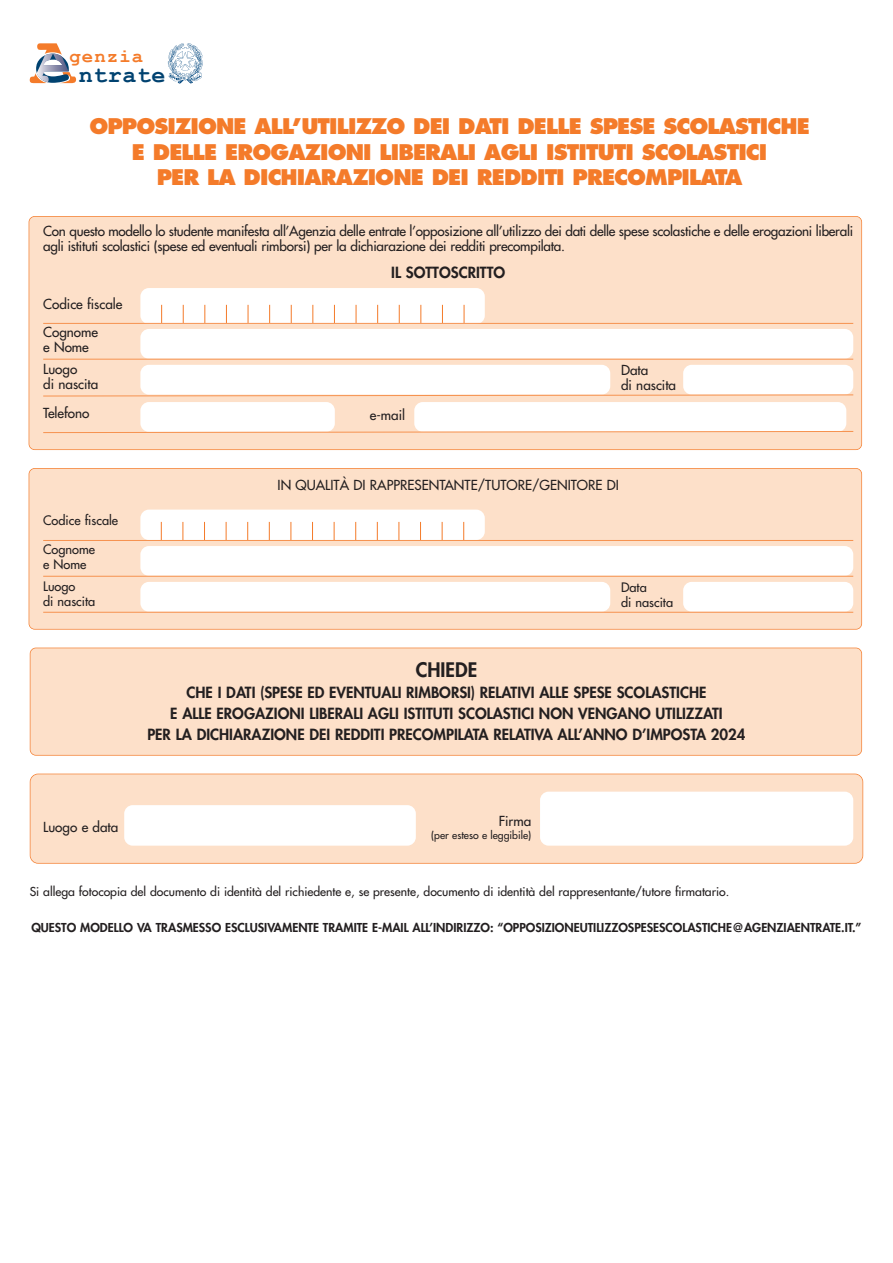
<style>
.page{position:relative;width:893px;height:1263px;background:#fff}
.page>*{position:absolute;margin:0;border:0;box-sizing:border-box;transform-origin:0 0}
.t1{font:700 23.25px "Courier New";letter-spacing:.025em;color:#004270}
.t2{font:800 21px/25.5px "Futura";letter-spacing:-.04em;color:#f47b2a;text-align:center}
.t3{font:800 19.5px "Futura";color:#231f20}
.t4{font:700 18.9px "Courier New";letter-spacing:.06em;color:#f47b2a}
.t5{font:800 15px/21px "Futura";color:#231f20;text-align:center}
.t6{font:13.5px/15px "Futura";letter-spacing:-.015em;color:#231f20}
.t7{font:12.75px/15px "Futura";color:#231f20}
.t8{font:800 12px "Futura";color:#231f20}
.t9{font:12px "Futura";color:#231f20}
.t10{font:10.5px "Futura";color:#231f20}
</style>
<div class="page">
<div style="left:31px;top:774px;width:831px;height:89px;background:#fde0c9;border-radius:8px"></div>
<div style="left:30px;top:774px;width:833px;height:90px;border:2px solid #f47b2a;border-radius:8px"></div>
<div style="left:29px;top:217px;width:832px;height:232px;background:#fde0c9;border-radius:5px"></div>
<div style="left:29px;top:216px;width:833px;height:234px;border:2px solid #f47b2a;border-radius:6px"></div>
<div style="left:29px;top:469px;width:832px;height:160px;background:#fde0c9;border-radius:5px"></div>
<div style="left:29px;top:468px;width:833px;height:162px;border:2px solid #f47b2a;border-radius:6px"></div>
<div style="left:31px;top:648px;width:830px;height:107px;background:#fde0c9;border-radius:5px"></div>
<div style="left:30px;top:648px;width:832px;height:108px;border:2px solid #f47b2a;border-radius:6px"></div>
<div style="left:140px;top:288px;width:345px;height:36px;background:#fff;border-radius:9px"></div>
<svg style="left:312px;top:305px;width:1px;height:18px"></svg>
<svg style="left:334px;top:305px;width:1px;height:18px"></svg>
<svg style="left:356px;top:305px;width:1px;height:18px"></svg>
<svg style="left:377px;top:305px;width:1px;height:18px"></svg>
<svg style="left:399px;top:305px;width:1px;height:18px"></svg>
<svg style="left:420px;top:305px;width:1px;height:18px"></svg>
<svg style="left:442px;top:305px;width:1px;height:18px"></svg>
<svg style="left:464px;top:305px;width:1px;height:18px"></svg>
<svg style="left:291px;top:305px;width:1px;height:18px"></svg>
<svg style="left:269px;top:305px;width:1px;height:18px"></svg>
<svg style="left:248px;top:305px;width:1px;height:18px"></svg>
<svg style="left:226px;top:305px;width:1px;height:18px"></svg>
<svg style="left:204px;top:305px;width:1px;height:18px"></svg>
<svg style="left:183px;top:305px;width:1px;height:18px"></svg>
<svg style="left:161px;top:305px;width:1px;height:18px"></svg>
<hr style="left:43px;top:323px;width:810px;height:1px;background:#f6924f">
<div style="left:140px;top:329px;width:713px;height:30px;background:#fff;border-radius:9px"></div>
<hr style="left:43px;top:359px;width:810px;height:1px;background:#f6924f">
<div style="left:140px;top:365px;width:470px;height:30px;background:#fff;border-radius:9px"></div>
<div style="left:683px;top:365px;width:170px;height:30px;background:#fff;border-radius:9px"></div>
<div style="left:124px;top:805px;width:292px;height:41px;background:#fff;border-radius:9px"></div>
<div style="left:540px;top:792px;width:313px;height:54px;background:#fff;border-radius:9px"></div>
<div style="left:140px;top:510px;width:345px;height:30px;background:#fff;border-radius:9px"></div>
<svg style="left:312px;top:522px;width:1px;height:18px"></svg>
<svg style="left:334px;top:522px;width:1px;height:18px"></svg>
<svg style="left:355px;top:522px;width:1px;height:18px"></svg>
<svg style="left:377px;top:522px;width:1px;height:18px"></svg>
<svg style="left:399px;top:522px;width:1px;height:18px"></svg>
<svg style="left:420px;top:522px;width:1px;height:18px"></svg>
<svg style="left:442px;top:522px;width:1px;height:18px"></svg>
<svg style="left:463px;top:522px;width:1px;height:18px"></svg>
<svg style="left:291px;top:522px;width:1px;height:18px"></svg>
<svg style="left:269px;top:522px;width:1px;height:18px"></svg>
<svg style="left:247px;top:522px;width:1px;height:18px"></svg>
<svg style="left:226px;top:522px;width:1px;height:18px"></svg>
<svg style="left:204px;top:522px;width:1px;height:18px"></svg>
<svg style="left:183px;top:522px;width:1px;height:18px"></svg>
<svg style="left:161px;top:522px;width:1px;height:18px"></svg>
<hr style="left:43px;top:540px;width:810px;height:1px;background:#f6924f">
<div style="left:140px;top:546px;width:713px;height:30px;background:#fff;border-radius:9px"></div>
<hr style="left:43px;top:576px;width:810px;height:1px;background:#f6924f">
<div style="left:140px;top:582px;width:470px;height:30px;background:#fff;border-radius:9px"></div>
<div style="left:683px;top:582px;width:170px;height:30px;background:#fff;border-radius:9px"></div>
<hr style="left:43px;top:612px;width:810px;height:1px;background:#f6924f">
<svg style="left:168px;top:43px;width:35px;height:41px"></svg>
<svg style="left:30px;top:43px;width:46px;height:41px"></svg>
<svg style="left:43px;top:394px;width:811px;height:3px"></svg>
<div style="left:140px;top:402px;width:195px;height:30px;background:#fff;border-radius:9px"></div>
<div style="left:414px;top:402px;width:432px;height:30px;background:#fff;border-radius:9px"></div>
<svg style="left:43px;top:431px;width:811px;height:2px;background:#f9bc92"></svg>
<h3 class="t4" style="left:69px;top:47px;width:75px">genzia</h3>
<h1 class="t1" style="left:79px;top:63px;width:88px">ntrate</h1>
<h2 class="t2" style="left:89px;top:115px;width:722px">OPPOSIZIONE ALL’UTILIZZO DEI DATI DELLE SPESE SCOLASTICHE<br>E DELLE EROGAZIONI LIBERALI AGLI ISTITUTI SCOLASTICI<br>PER LA DICHIARAZIONE DEI REDDITI PRECOMPILATA</h2>
<p class="t6" style="left:43px;top:224px;width:812px">Con questo modello lo studente manifesta all’Agenzia delle entrate l’opposizione all’utilizzo dei dati delle spese scolastiche e delle erogazioni liberali agli istituti scolastici (spese ed eventuali rimborsi) per la dichiarazione dei redditi precompilata.</p>
<p class="t6" style="left:43px;top:290px;width:81px;line-height:28.5px">Codice fiscale<br>Cognome</p>
<p class="t6" style="left:43px;top:340px;width:47px">e Nome</p>
<p class="t6" style="left:43px;top:362px;width:57px">Luogo<br>di nascita</p>
<p class="t5" style="left:391px;top:263px;width:115px">IL SOTTOSCRITTO</p>
<p class="t6" style="left:43px;top:407px;width:48px">Telefono</p>
<p class="t6" style="left:370px;top:408px;width:37px">e-mail</p>
<p class="t6" style="left:621px;top:364px;width:57px">Data<br>di nascita</p>
<p class="t7" style="left:43px;top:514px;width:76px">Codice fiscale</p>
<p class="t7" style="left:43px;top:543px;width:53px">Cognome e Nome</p>
<p class="t7" style="left:43px;top:579px;width:54px">Luogo<br>di nascita</p>
<p class="t6" style="left:278px;top:478px;width:343px">IN QUALITÀ DI RAPPRESENTANTE/TUTORE/GENITORE DI</p>
<p class="t7" style="left:621px;top:581px;width:54px">Data<br>di nascita</p>
<h3 class="t3" style="left:416px;top:660px;width:63px">CHIEDE</h3>
<p class="t5" style="left:147px;top:683px;width:600px">CHE I DATI (SPESE ED EVENTUALI RIMBORSI) RELATIVI ALLE SPESE SCOLASTICHE<br>E ALLE EROGAZIONI LIBERALI AGLI ISTITUTI SCOLASTICI NON VENGANO UTILIZZATI<br>PER LA DICHIARAZIONE DEI REDDITI PRECOMPILATA RELATIVA ALL’ANNO D’IMPOSTA 2024</p>
<p class="t6" style="left:43px;top:820px;width:77px">Luogo e data</p>
<p class="t6" style="left:499px;top:814px;width:34px">Firma</p>
<p class="t10" style="left:431px;top:830px;width:102px">(per esteso e leggibile)</p>
<p class="t9" style="left:30px;top:885px;width:701px">Si allega fotocopia del documento di identità del richiedente e, se presente, documento di identità del rappresentante/tutore firmatario.</p>
<p class="t8" style="left:31px;top:921px;width:832px">QUESTO MODELLO VA TRASMESSO ESCLUSIVAMENTE TRAMITE E-MAIL ALL’INDIRIZZO: “OPPOSIZIONEUTILIZZOSPESESCOLASTICHE@AGENZIAENTRATE.IT.”</p>
</div>
